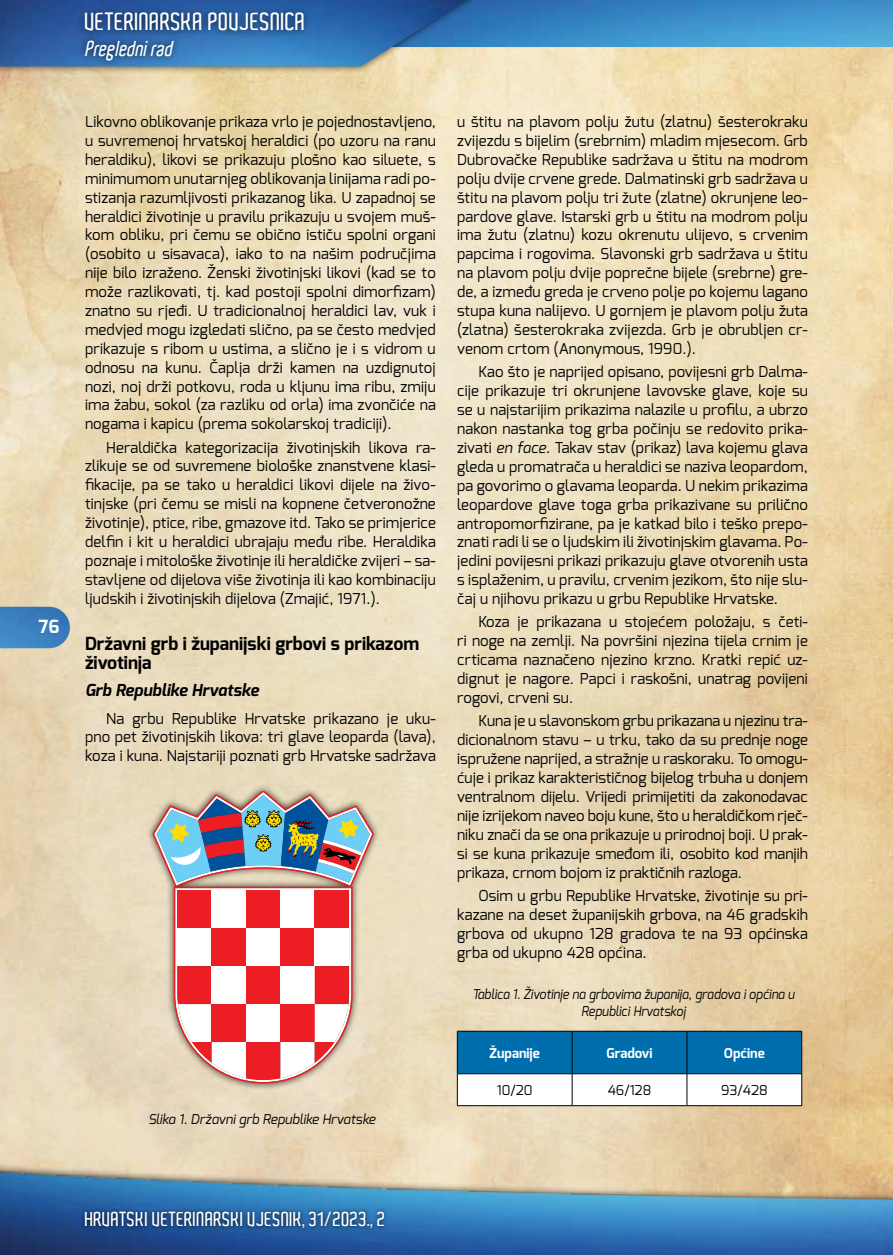
<style>
.page{position:relative;width:893px;height:1255px;background:#fff}
.page>*{position:absolute;margin:0;border:0;box-sizing:border-box;transform-origin:0 0}
.t1{font:600 24px "Aldo";color:#fff}
.t2{font:italic 600 21px "Aldo";color:#fff;scale:.9 1}
.t3{font:600 19.5px "Aldo";color:#fff}
.t4{font:700 18.15px "Exo";color:#fff}
.t5{font:700 18px/18.9px "Exo";color:#000}
.t6{font:italic 700 16.5px "Exo";color:#000}
.t7{font:15px/18.9px "Exo";letter-spacing:.01em;color:#000;text-align:justify}
.t8{font:italic 13.5px/16.5px "Exo";color:#000;text-align:center;scale:.92 1}
.t9{font:italic 13.5px "Exo";color:#000}
.t10{font:700 13.5px "Exo";color:#fff}
.t11{font:13.5px "Exo";color:#000}
.s1{font-style:italic}
</style>
<div class="page">
<img style="left:0;top:47px;width:893px;height:1106px">
<img style="left:0;top:1153px;width:893px;height:101px">
<img style="left:0;top:606px;width:70px;height:42px">
<img style="left:505px;top:0;width:388px;height:47px">
<div style="left:0;top:0;width:505px;height:75px;background:#000;opacity:.75"></div>
<img style="left:0;top:0;width:498px;height:66px">
<div style="left:81px;top:1207px;width:308px;height:25px;background:#000;opacity:.75"></div>
<div style="left:77px;top:5px;width:234px;height:62px;background:#000;opacity:.75"></div>
<div style="left:146px;top:784px;width:235px;height:306px;background:#000;opacity:.75"></div>
<svg style="left:153px;top:791px;width:221px;height:292px"></svg>
<svg style="left:458px;top:1031px;width:343px;height:74px"></svg>
<hr style="left:457px;top:1030px;width:115px;height:1px;background:#000">
<hr style="left:457px;top:1031px;width:1px;height:42px;background:#000">
<hr style="left:572px;top:1030px;width:115px;height:1px;background:#000">
<hr style="left:572px;top:1031px;width:1px;height:42px;background:#000">
<hr style="left:687px;top:1030px;width:115px;height:1px;background:#000">
<hr style="left:687px;top:1031px;width:1px;height:42px;background:#000">
<hr style="left:801px;top:1031px;width:1px;height:42px;background:#000">
<hr style="left:457px;top:1073px;width:115px;height:1px;background:#000">
<hr style="left:457px;top:1073px;width:1px;height:32px;background:#000">
<hr style="left:572px;top:1073px;width:115px;height:1px;background:#000">
<hr style="left:572px;top:1073px;width:1px;height:32px;background:#000">
<hr style="left:687px;top:1073px;width:115px;height:1px;background:#000">
<hr style="left:687px;top:1073px;width:1px;height:32px;background:#000">
<hr style="left:801px;top:1073px;width:1px;height:32px;background:#000">
<hr style="left:457px;top:1105px;width:115px;height:1px;background:#000">
<hr style="left:572px;top:1105px;width:115px;height:1px;background:#000">
<hr style="left:687px;top:1105px;width:115px;height:1px;background:#000">
<p class="t4" style="left:39px;top:614px;width:23px">76</p>
<h1 class="t1" style="left:85px;top:8px;width:222px">VETERINARSKA POVJESNICA</h1>
<h2 class="t2" style="left:85px;top:36px;width:104px">Preglednirad</h2>
<p class="t7" style="left:85px;top:112px;width:352px">Likovno oblikovanje prikaza vrlo je pojednostavljeno, u suvremenoj hrvatskoj heraldici (po uzoru na ranu heraldiku), likovi se prikazuju plošno kao siluete, s minimumom unutarnjeg oblikovanja linijama radi po&shy;stizanja razumljivosti prikazanog lika. U zapadnoj se heraldici životinje u pravilu prikazuju u svojem muš&shy;kom obliku, pri čemu se obično ističu spolni organi (osobito u sisavaca), iako to na našim područjima nije bilo izraženo. Ženski životinjski likovi (kad se to može razlikovati, tj. kad postoji spolni dimorfizam) znatno su rjeđi. U tradicionalnoj heraldici lav, vuk i medvjed mogu izgledati slično, pa se često medvjed prikazuje s ribom u ustima, a slično je i s vidrom u odnosu na kunu. Čaplja drži kamen na uzdignutoj nozi, noj drži potkovu, roda u kljunu ima ribu, zmiju ima žabu, sokol (za razliku od orla) ima zvončiće na nogama i kapicu (prema sokolarskoj tradiciji).</p>
<p class="t7" style="left:85px;top:437px;width:352px;text-indent:21px">Heraldička kategorizacija životinjskih likova ra&shy;zlikuje se od suvremene biološke znanstvene klasi&shy;fikacije, pa se tako u heraldici likovi dijele na živo&shy;tinjske (pri čemu se misli na kopnene četveronožne životinje), ptice, ribe, gmazove itd. Tako se primjerice delfin i kit u heraldici ubrajaju među ribe. Heraldika poznaje i mitološke životinje ili heraldičke zvijeri – sa&shy;stavljene od dijelova više životinja ili kao kombinaciju ljudskih i životinjskih dijelova (Zmajić, 1971.).</p>
<p class="t5" style="left:85px;top:634px;width:336px">Državni grb i županijski grbovi s prikazom životinja</p>
<p class="t6" style="left:85px;top:679px;width:175px">Grb Republike Hrvatske</p>
<p class="t7" style="left:85px;top:708px;width:352px;text-indent:21px">Na grbu Republike Hrvatske prikazano je uku&shy;pno pet životinjskih likova: tri glave leoparda (lava), koza i kuna. Najstariji poznati grb Hrvatske sadržava</p>
<p class="t9" style="left:148px;top:1110px;width:229px">Slika 1. Državni grb Republike Hrvatske</p>
<p class="t7" style="left:457px;top:112px;width:352px">u štitu na plavom polju žutu (zlatnu) šesterokraku zvijezdu s bijelim (srebrnim) mladim mjesecom. Grb Dubrovačke Republike sadržava u štitu na modrom polju dvije crvene grede. Dalmatinski grb sadržava u štitu na plavom polju tri žute (zlatne) okrunjene leo&shy;pardove glave. Istarski grb u štitu na modrom polju ima žutu (zlatnu) kozu okrenutu ulijevo, s crvenim papcima i rogovima. Slavonski grb sadržava u štitu na plavom polju dvije poprečne bijele (srebrne) gre&shy;de, a između greda je crveno polje po kojemu lagano stupa kuna nalijevo. U gornjem je plavom polju žuta (zlatna) šesterokraka zvijezda. Grb je obrubljen cr&shy;venom crtom (Anonymous, 1990.).</p>
<p class="t7" style="left:457px;top:362px;width:352px;text-indent:21px">Kao što je naprijed opisano, povijesni grb Dalma&shy;cije prikazuje tri okrunjene lavovske glave, koje su se u najstarijim prikazima nalazile u profilu, a ubrzo nakon nastanka tog grba počinju se redovito prika&shy;zivati <span class="s1">en face</span>. Takav stav (prikaz) lava kojemu glava gleda u promatrača u heraldici se naziva leopardom, pa govorimo o glavama leoparda. U nekim prikazima leopardove glave toga grba prikazivane su prilično antropomorfizirane, pa je katkad bilo i teško prepo&shy;znati radi li se o ljudskim ili životinjskim glavama. Po&shy;jedini povijesni prikazi prikazuju glave otvorenih usta s isplaženim, u pravilu, crvenim jezikom, što nije slu&shy;čaj u njihovu prikazu u grbu Republike Hrvatske.</p>
<p class="t7" style="left:457px;top:612px;width:352px;text-indent:21px">Koza je prikazana u stojećem položaju, s četi&shy;ri noge na zemlji. Na površini njezina tijela crnim je crticama naznačeno njezino krzno. Kratki repić uz&shy;dignut je nagore. Papci i raskošni, unatrag povijeni rogovi, crveni su.</p>
<p class="t7" style="left:457px;top:711px;width:352px;text-indent:21px">Kuna je u slavonskom grbu prikazana u njezinu tra&shy;dicionalnom stavu – u trku, tako da su prednje noge ispružene naprijed, a stražnje u raskoraku. To omogu&shy;ćuje i prikaz karakterističnog bijelog trbuha u donjem ventralnom dijelu. Vrijedi primijetiti da zakonodavac nije izrijekom naveo boju kune, što u heraldičkom rječ&shy;niku znači da se ona prikazuje u prirodnoj boji. U prak&shy;si se kuna prikazuje smeđom ili, osobito kod manjih prikaza, crnom bojom iz praktičnih razloga.</p>
<p class="t7" style="left:457px;top:885px;width:352px;text-indent:21px">Osim u grbu Republike Hrvatske, životinje su pri&shy;kazane na deset županijskih grbova, na 46 gradskih grbova od ukupno 128 gradova te na 93 općinska grba od ukupno 428 općina.</p>
<p class="t8" style="left:472px;top:986px;width:352px">Tablica 1. Životinje na grbovima županija, gradova i općina u<br>Republici Hrvatskoj</p>
<p class="t10" style="left:490px;top:1044px;width:52px">Županije</p>
<p class="t10" style="left:607px;top:1044px;width:47px">Gradovi</p>
<p class="t10" style="left:724px;top:1044px;width:42px">Općine</p>
<p class="t11" style="left:497px;top:1081px;width:37px">10/20</p>
<p class="t11" style="left:608px;top:1081px;width:45px">46/128</p>
<p class="t11" style="left:721px;top:1081px;width:48px">93/428</p>
<h3 class="t3" style="left:85px;top:1207px;width:302px">HRVATSKI VETERINARSKI VJESNIK, 31/2023., 2</h3>
</div>
